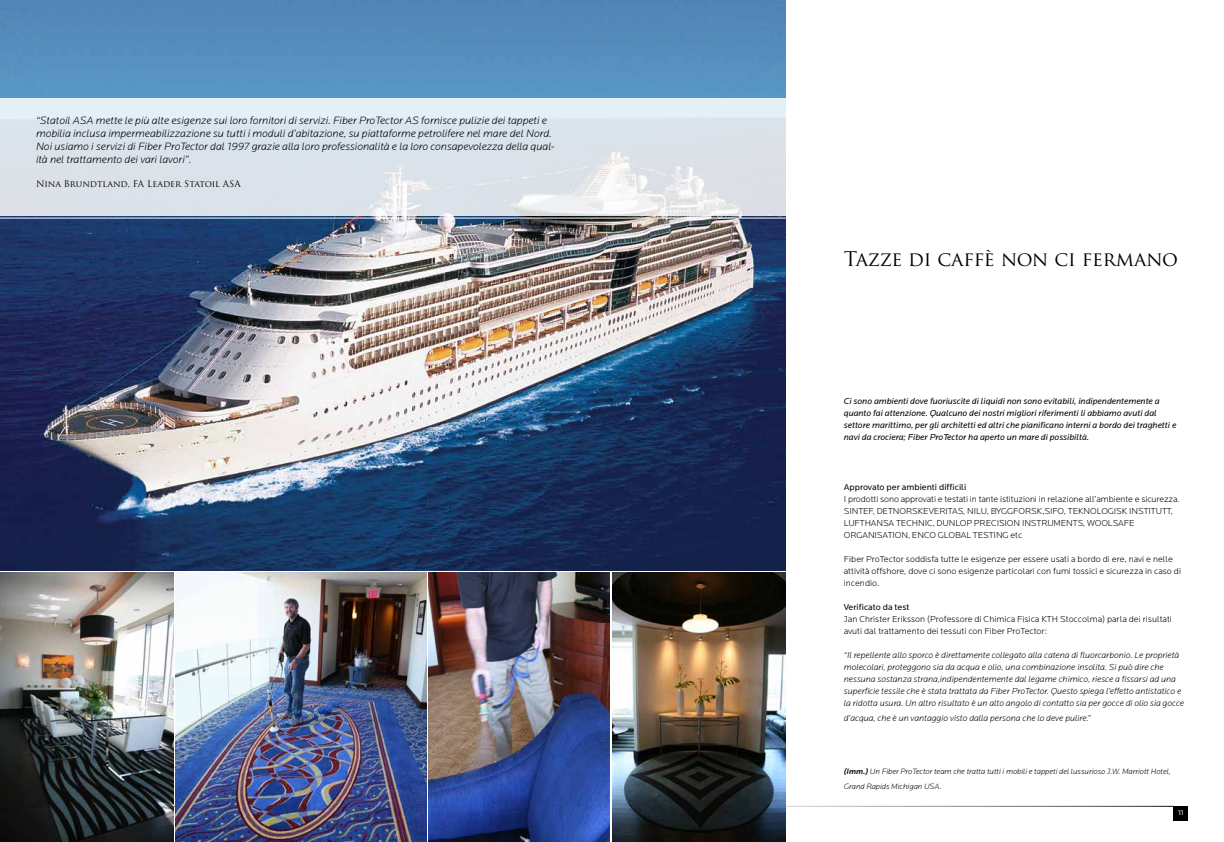
<style>
.page{position:relative;width:1224px;height:842px;background:#fff}
.page>*{position:absolute;margin:0;border:0;box-sizing:border-box;transform-origin:0 0}
.t1{font:19.7px "Trajan Pro";letter-spacing:-.01em;color:#000}
.t2{font:italic 300 11px/13.2px "Locator";color:#000}
.t3{font:300 9px/12px "Locator";letter-spacing:-.01em;color:#000}
.t4{font:italic 300 9px/12px "Locator";color:#000}
.t5{font:italic 9px/12px "Locator";color:#000}
.t6{font:9px "Locator";color:#000}
.t7{font:9px "Trajan Pro";color:#000}
.t8{font:italic 300 8px/15px "Locator";color:#000}
.t9{font:7px "Locator";color:#fff}
.s1{font-weight:500}
</style>
<div class="page">
<div style="left:1174px;top:806px;width:14px;height:14px;background:#000"></div>
<img style="left:0;top:0;width:785px;height:570px">
<svg style="left:0;top:98px;width:786px;height:118px;background:#dee5ec"></svg>
<hr style="left:0;top:218px;width:795px;height:1px;background:#fff">
<img style="left:176px;top:572px;width:250px;height:270px">
<img style="left:612px;top:572px;width:173px;height:270px">
<img style="left:0;top:572px;width:174px;height:270px">
<img style="left:428px;top:572px;width:181px;height:270px">
<p class="t2" style="left:36px;top:114px;width:520px">“Statoil ASA mette le più alte esigenze sui loro fornitori di servizi. Fiber ProTector AS fornisce pulizie dei tappeti e mobilia inclusa impermeabilizzazione su tutti i moduli d’abitazione, su piattaforme petrolifere nel mare del Nord.<br>Noi usiamo i servizi di Fiber ProTector dal 1997 grazie alla loro professionalità e la loro consapevolezza della qual&shy;ità nel trattamento dei vari lavori”.</p>
<p class="t7" style="left:36px;top:178px;width:206px">Nina Brundtland, FA Leader Statoil ASA</p>
<h1 class="t1" style="left:844px;top:246px;width:336px">Tazze di caffè non ci fermano</h1>
<p class="t5" style="left:844px;top:395px;width:334px">Ci sono ambienti dove fuoriuscite di liquidi non sono evitabili, indipendentemente a quanto fai attenzione. Qualcuno dei nostri migliori riferimenti li abbiamo avuti dal settore marittimo, per gli architetti ed altri che pianificano interni a bordo dei traghetti e navi da crociera; Fiber ProTector ha aperto un mare di possibiltà.</p>
<p class="t6" style="left:844px;top:483px;width:124px">Approvato per ambienti difficili</p>
<p class="t3" style="left:844px;top:494px;width:337px">I prodotti sono approvati e testati in tante istituzioni in relazione all’ambiente e sicurezza.<br>SINTEF, DETNORSKEVERITAS, NILU, BYGGFORSK,SIFO, TEKNOLOGISK INSTITUTT, LUFTHANSA TECHNIC, DUNLOP PRECISION INSTRUMENTS, WOOLSAFE ORGANISATION, ENCO GLOBAL TESTING etc</p>
<p class="t3" style="left:844px;top:554px;width:339px">Fiber ProTector soddisfa tutte le esigenze per essere usati a bordo di ere, navi e nelle attività offshore, dove ci sono esigenze particolari con fumi tossici e sicurezza in caso di incendio.</p>
<p class="t6" style="left:844px;top:603px;width:67px">Verificato da test</p>
<p class="t3" style="left:844px;top:614px;width:330px">Jan Christer Eriksson (Professore di Chimica Fisica KTH Stoccolma) parla dei risultati avuti dal trattamento dei tessuti con Fiber ProTector:</p>
<p class="t4" style="left:844px;top:650px;width:342px">“Il repellente allo sporco è direttamente collegato alla catena di fluorcarbonio. Le proprietà molecolari, proteggono sia da acqua e olio, una combinazione insolita. Si può dire che nessuna sostanza strana,indipendentemente dal legame chimico, riesce a fissarsi ad una superficie tessile che è stata trattata da Fiber ProTector. Questo spiega l’effetto antistatico e la ridotta usura. Un altro risultato è un alto angolo di contatto sia per gocce di olio sia gocce</p>
<p class="t4" style="left:844px;top:712px;width:248px">d’acqua, che è un vantaggio visto dalla persona che lo deve pulire.”</p>
<p class="t8" style="left:844px;top:764px;width:329px"><span class="s1">(Imm.)</span> Un Fiber ProTector team che tratta tutti i mobili e tappeti del lussurioso J.W. Marriott Hotel,<br>Grand Rapids Michigan USA.</p>
<p class="t9" style="left:1178px;top:809px;width:7px">11</p>
</div>
